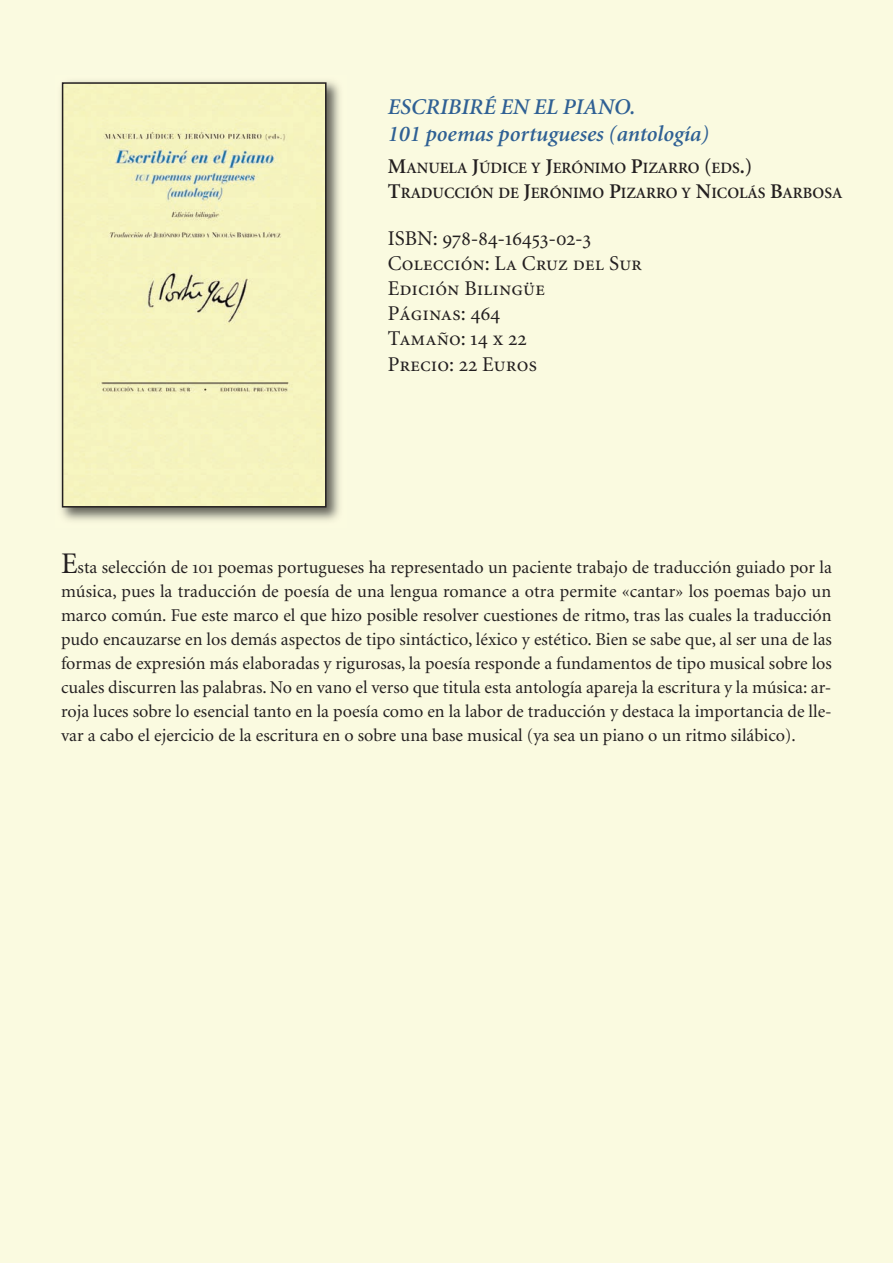
<style>
.page{position:relative;width:893px;height:1263px;background:#fafae0}
.page>*{position:absolute;margin:0;border:0;box-sizing:border-box;transform-origin:0 0}
.t1{font:italic 600 22.5px/27px "Minion";color:#2f6094}
.t2{font:21px/25.2px "Minion Regular SC";color:#231f20}
.t3{font:18px/24px "Minion";color:#231f20;text-align:justify}
.t4{font:600 15.75px/25.2px "Minion";color:#231f20}
.s1{font-size:21px}
.s2{font-size:30px}
.s3{font-family:"Minion Regular SC"}
</style>
<div class="page">
<img style="left:61px;top:81px;width:279px;height:440px">
<img style="left:65px;top:85px;width:259px;height:419px">
<div style="left:62px;top:82px;width:265px;height:425px;border:2px solid #231f20"></div>
<p class="t1" style="left:388px;top:95px;width:323px">ESCRIBIRÉ EN EL PIANO.<br>101 poemas portugueses (antología)</p>
<p class="t4" style="left:388px;top:156px;width:456px"><span class="s1">M</span>ANUELA <span class="s1">J</span>ÚDICE Y <span class="s1">J</span>ERÓNIMO <span class="s1">P</span>IZARRO <span class="s1">(</span>EDS<span class="s1">.)<br>T</span>RADUCCIÓN DE <span class="s1">J</span>ERÓNIMO <span class="s1">P</span>IZARRO Y <span class="s1">N</span>ICOLÁS <span class="s1">B</span>ARBOSA</p>
<p class="t2" style="left:388px;top:226px;width:256px">ISBN: 978-84-16453-02-3<br>Colección: La Cruz del Sur<br>Edición Bilingüe<br>Páginas: 464<br>Tamaño: 14 x 22<br>Precio: 22 Euros</p>
<p class="t3" style="left:61px;top:557px;width:772px"><span class="s2">E</span>sta selección de <span class="s3">101</span> poemas portugueses ha representado un paciente trabajo de traducción guiado por la música, pues la traducción de poesía de una lengua romance a otra permite «cantar» los poemas bajo un marco común. Fue este marco el que hizo posible resolver cuestiones de ritmo, tras las cuales la traducción pudo encauzarse en los demás aspectos de tipo sintáctico, léxico y estético. Bien se sabe que, al ser una de las formas de expresión más elaboradas y rigurosas, la poesía responde a fundamentos de tipo musical sobre los cuales discurren las palabras. No en vano el verso que titula esta antología apareja la escritura y la música: ar&shy;roja luces sobre lo esencial tanto en la poesía como en la labor de traducción y destaca la importancia de lle&shy;var a cabo el ejercicio de la escritura en o sobre una base musical (ya sea un piano o un ritmo silábico).</p>
</div>
